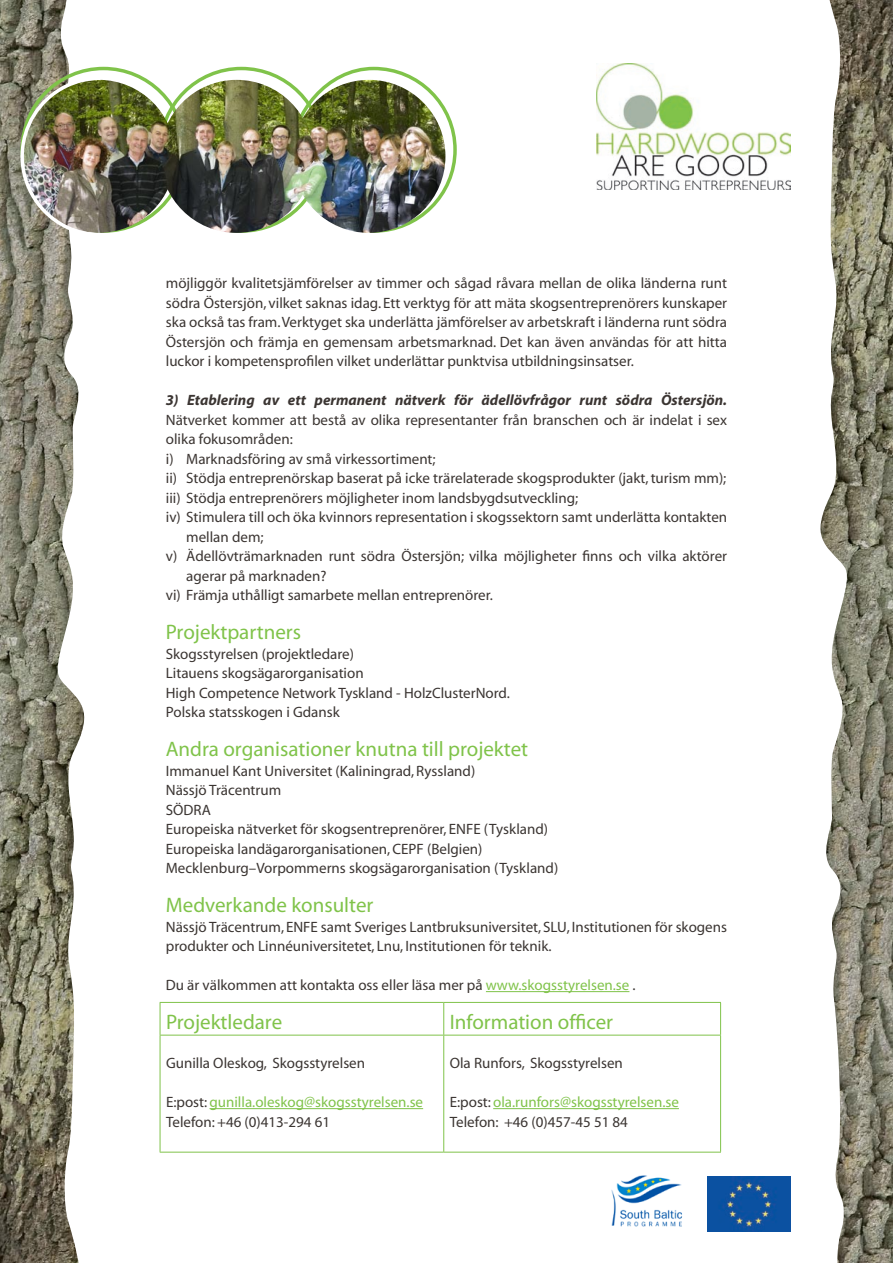
<style>
.page{position:relative;width:893px;height:1263px;background:#fff}
.page>*{position:absolute;margin:0;border:0;box-sizing:border-box;transform-origin:0 0}
.t1{font:21px "Myriad";color:#80c34a}
.t2{font:15px/19.5px "Myriad";color:#3b3532}
.t3{font:15px "Myriad";color:#80c34a}
.s1{font-weight:700;font-style:italic}
.s2{color:#80c34a}
.s3{color:#3b3532}
</style>
<div class="page">
<img style="left:0;top:0;width:54px;height:1263px">
<svg style="left:54px;top:0;width:57px;height:1263px"></svg>
<img style="left:851px;top:0;width:42px;height:1263px">
<svg style="left:820px;top:0;width:31px;height:1263px"></svg>
<img style="left:596px;top:64px;width:195px;height:126px">
<hr style="left:486px;top:991px;width:143px;height:1px;background:#80c34a">
<img style="left:611px;top:1175px;width:71px;height:52px">
<img style="left:707px;top:1176px;width:84px;height:55px">
<hr style="left:160px;top:1002px;width:284px;height:1px;background:#80c34a">
<hr style="left:160px;top:1003px;width:1px;height:32px;background:#80c34a">
<hr style="left:444px;top:1002px;width:277px;height:1px;background:#80c34a">
<hr style="left:443px;top:1003px;width:1px;height:32px;background:#80c34a">
<hr style="left:720px;top:1003px;width:1px;height:32px;background:#80c34a">
<hr style="left:160px;top:1035px;width:284px;height:1px;background:#80c34a">
<hr style="left:160px;top:1035px;width:1px;height:117px;background:#80c34a">
<hr style="left:444px;top:1035px;width:277px;height:1px;background:#80c34a">
<hr style="left:443px;top:1035px;width:1px;height:117px;background:#80c34a">
<hr style="left:720px;top:1035px;width:1px;height:117px;background:#80c34a">
<hr style="left:160px;top:1152px;width:284px;height:1px;background:#80c34a">
<hr style="left:444px;top:1152px;width:277px;height:1px;background:#80c34a">
<hr style="left:209px;top:1108px;width:214px;height:1px;background:#80c34a">
<hr style="left:493px;top:1108px;width:186px;height:1px;background:#80c34a">
<img style="left:292px;top:80px;width:153px;height:153px;border-radius:50%">
<img style="left:160px;top:80px;width:153px;height:153px;border-radius:50%">
<img style="left:22px;top:80px;width:153px;height:153px;border-radius:50%">
<img style="left:19px;top:75px;width:85px;height:163px">
<p class="t2" style="left:166px;top:274px;width:563px;text-align:justify">möjliggör kvalitetsjämförelser av timmer och sågad råvara mellan de olika länderna runt södra Östersjön, vilket saknas idag. Ett verktyg för att mäta skogsentreprenörers kunskaper ska också tas fram. Verktyget ska underlätta jämförelser av arbetskraft i länderna runt södra Östersjön och främja en gemensam arbetsmarknad. Det kan även användas för att hitta luckor i kompetensprofilen vilket underlättar punktvisa utbildningsinsatser.</p>
<p class="t2" style="left:166px;top:391px;width:563px;text-align:justify"><span class="s1">3) Etablering av ett permanent nätverk för ädellövfrågor runt södra Östersjön.<br></span>Nätverket kommer att bestå av olika representanter från branschen och är indelat i sex olika fokusområden:</p>
<p class="t2" style="left:166px;top:449px;width:271px">i) Marknadsföring av små virkessortiment;</p>
<p class="t2" style="left:166px;top:469px;width:562px">ii) Stödja entreprenörskap baserat på icke trärelaterade skogsprodukter (jakt, turism mm);</p>
<p class="t2" style="left:166px;top:488px;width:414px">iii) Stödja entreprenörers möjligheter inom landsbygdsutveckling;</p>
<p class="t2" style="left:186px;top:508px;width:542px;text-indent:-20px">iv) Stimulera till och öka kvinnors representation i skogssektorn samt underlätta kontakten mellan dem;</p>
<p class="t2" style="left:186px;top:547px;width:542px;text-indent:-20px">v) Ädellövträmarknaden runt södra Östersjön; vilka möjligheter finns och vilka aktörer agerar på marknaden?</p>
<p class="t2" style="left:166px;top:586px;width:329px">vi) Främja uthålligt samarbete mellan entreprenörer.</p>
<p class="t1" style="left:166px;top:622px;width:137px">Projektpartners</p>
<p class="t2" style="left:166px;top:644px;width:190px">Skogsstyrelsen (projektledare)</p>
<p class="t2" style="left:166px;top:664px;width:199px">Litauens skogsägarorganisation</p>
<p class="t2" style="left:166px;top:683px;width:346px">High Competence Network Tyskland - HolzClusterNord.</p>
<p class="t2" style="left:166px;top:703px;width:175px">Polska statsskogen i Gdansk</p>
<p class="t1" style="left:166px;top:739px;width:364px">Andra organisationer knutna till projektet</p>
<p class="t2" style="left:166px;top:761px;width:311px">Immanuel Kant Universitet (Kaliningrad, Ryssland)</p>
<p class="t2" style="left:166px;top:781px;width:117px">Nässjö Träcentrum</p>
<p class="t2" style="left:166px;top:800px;width:47px">SÖDRA</p>
<p class="t2" style="left:166px;top:820px;width:384px">Europeiska nätverket för skogsentreprenörer, ENFE (Tyskland)</p>
<p class="t2" style="left:166px;top:839px;width:318px">Europeiska landägarorganisationen, CEPF (Belgien)</p>
<p class="t2" style="left:166px;top:859px;width:394px">Mecklenburg–Vorpommerns skogsägarorganisation (Tyskland)</p>
<p class="t1" style="left:166px;top:895px;width:209px">Medverkande konsulter</p>
<p class="t2" style="left:166px;top:917px;width:563px">Nässjö Träcentrum, ENFE samt Sveriges Lantbruksuniversitet, SLU, Institutionen för skogens produkter och Linnéuniversitetet, Lnu, Institutionen för teknik.</p>
<p class="t2" style="left:166px;top:976px;width:471px">Du är välkommen att kontakta oss eller läsa mer på <span class="s2">www.skogsstyrelsen.se</span> .</p>
<p class="t1" style="left:166px;top:1012px;width:118px">Projektledare</p>
<p class="t1" style="left:450px;top:1012px;width:165px">Information officer</p>
<p class="t2" style="left:166px;top:1054px;width:201px">Gunilla Oleskog, Skogsstyrelsen</p>
<p class="t3" style="left:166px;top:1095px;width:259px"><span class="s3">E:post:</span> gunilla.oleskog@skogsstyrelsen.se</p>
<p class="t2" style="left:166px;top:1112px;width:166px">Telefon: +46 (0)413-294 61</p>
<p class="t2" style="left:450px;top:1054px;width:175px">Ola Runfors, Skogsstyrelsen</p>
<p class="t3" style="left:450px;top:1095px;width:231px"><span class="s3">E:post:</span> ola.runfors@skogsstyrelsen.se</p>
<p class="t2" style="left:450px;top:1112px;width:180px">Telefon: +46 (0)457-45 51 84</p>
</div>
